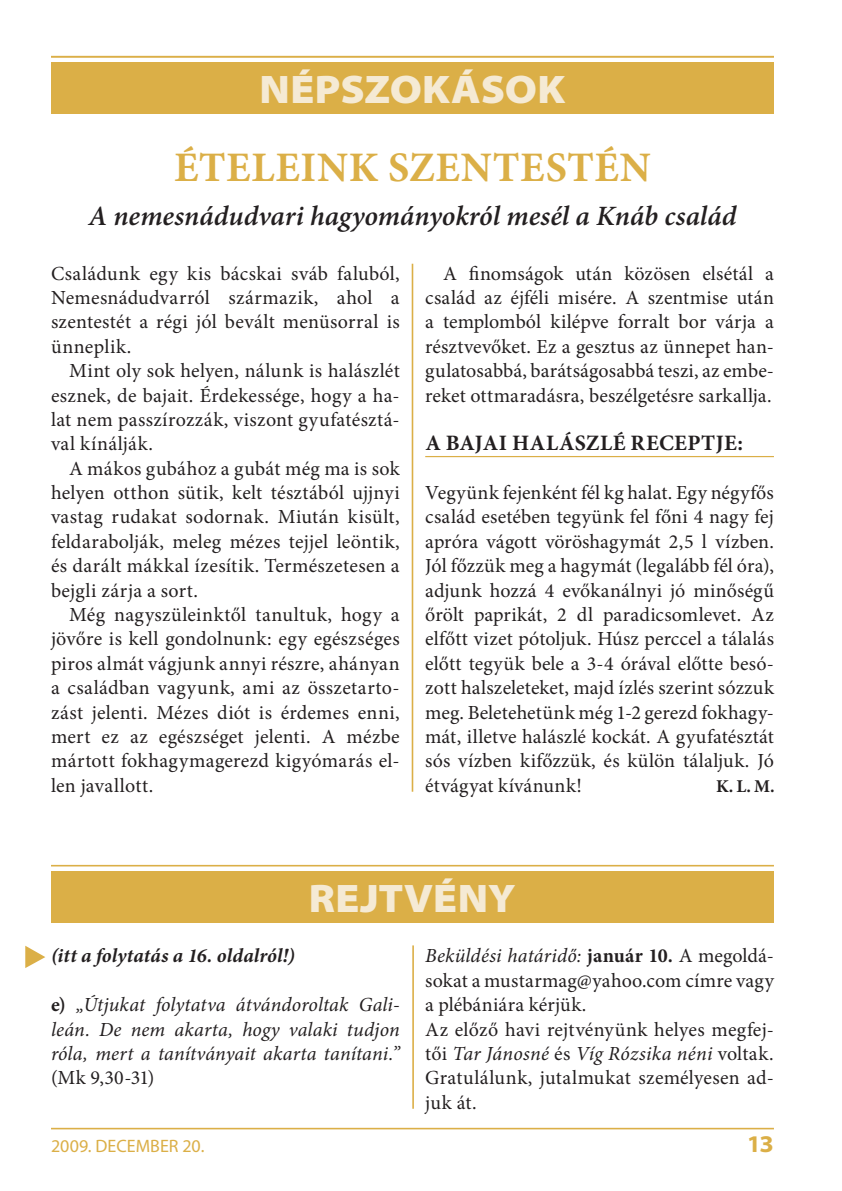
<style>
.page{position:relative;width:842px;height:1191px;background:#fff}
.page>*{position:absolute;margin:0;border:0;box-sizing:border-box;transform-origin:0 0}
.t1{font:700 42px "Minion Pro";letter-spacing:.02em;color:#dbaf47}
.t2{font:900 semi-expanded 40px "Myriad Pro";letter-spacing:.005em;color:#f5ead4}
.t3{font:italic 600 28px "Minion Pro";color:#231f20}
.t4{font:700 semi-expanded 24px "Myriad Pro";color:#dbaf47}
.t5{font:700 22px "Minion Pro";letter-spacing:.02em;color:#231f20}
.t6{font:20px/24.4px "Minion Pro";letter-spacing:.015em;color:#231f20;text-align:justify}
.t7{font:italic 20px/24.4px "Minion Pro";letter-spacing:.005em;color:#231f20;text-align:justify}
.t8{font:italic 700 20px "Minion Pro";letter-spacing:.005em;color:#231f20}
.t9{font:18px "Myriad Pro";color:#dbaf47}
.t10{font:700 18px "Minion Pro";color:#231f20}
.s1{font-weight:700;font-style:normal}
.s2{font-style:italic}
.s3{font-weight:700}
</style>
<div class="page">
<hr style="left:412px;top:264px;width:1px;height:527px;background:#dbaf47">
<hr style="left:51px;top:56px;width:723px;height:1px;background:#dbaf47">
<div style="left:51px;top:62px;width:723px;height:51px;background:#dbaf47"></div>
<hr style="left:425px;top:456px;width:349px;height:1px;background:#dbaf47">
<div style="left:51px;top:871px;width:723px;height:51px;background:#dbaf47"></div>
<hr style="left:51px;top:865px;width:723px;height:1px;background:#dbaf47">
<hr style="left:412px;top:945px;width:2px;height:163px;background:#dbaf47">
<hr style="left:51px;top:1127px;width:723px;height:2px;background:#dbaf47">
<svg style="left:25px;top:945px;width:20px;height:23px"></svg>
<h2 class="t2" style="left:260px;top:74px;width:307px">NÉPSZOKÁSOK</h2>
<h1 class="t1" style="left:174px;top:150px;width:478px">ÉTELEINK SZENTESTÉN</h1>
<h3 class="t3" style="left:88px;top:205px;width:650px">A nemesnádudvari hagyományokról mesél a Knáb család</h3>
<p class="t6" style="left:51px;top:263px;width:350px">Családunk egy kis bácskai sváb faluból, Nemesnádudvarról származik, ahol a szent estét a régi jól bevált menüsorral is ünneplik.</p>
<p class="t6" style="left:51px;top:360px;width:350px;text-indent:18px">Mint oly sok helyen, nálunk is halászlét esznek, de bajait. Érdekessége, hogy a ha&shy;lat nem passzírozzák, viszont gyufatésztá&shy;val kínálják.</p>
<p class="t6" style="left:51px;top:458px;width:350px;text-indent:18px">A mákos gubához a gubát még ma is sok helyen otthon sütik, kelt tésztából ujjnyi vastag rudakat sodornak. Miután kisült, feldarabolják, meleg mézes tejjel leöntik, és darált mákkal ízesítik. Természetesen a bejgli zárja a sort.</p>
<p class="t6" style="left:51px;top:604px;width:350px;text-indent:18px">Még nagyszüleinktől tanultuk, hogy a jövőre is kell gondolnunk: egy egészséges piros almát vágjunk annyi részre, ahányan a családban vagyunk, ami az összetarto&shy;zást jelenti. Mézes diót is érdemes enni, mert ez az egészséget jelenti. A mézbe mártott fokhagymagerezd kigyómarás el&shy;len javallott.</p>
<p class="t6" style="left:425px;top:263px;width:350px;text-indent:18px">A finomságok után közösen elsétál a család az éjféli misére. A szentmise után a templomból kilépve forralt bor várja a résztvevőket. Ez a gesztus az ünnepet han&shy;gulatosabbá, barátságosabbá teszi, az embe&shy;reket ottmaradásra, beszélgetésre sarkallja.</p>
<p class="t5" style="left:425px;top:434px;width:319px">A BAJAI HALÁSZLÉ RECEPTJE:</p>
<p class="t6" style="left:425px;top:482px;width:350px">Vegyünk fejenként fél kg halat. Egy négyfős család esetében tegyünk fel főni 4 nagy fej apróra vágott vöröshagymát 2,5 l vízben.<br>Jól főzzük meg a hagymát (legalább fél óra), adjunk hozzá 4 evőkanálnyi jó minőségű őrölt paprikát, 2 dl paradicsomlevet. Az elfőtt vizet pótoljuk. Húsz perccel a tálalás előtt tegyük bele a 3-4 órával előtte besó&shy;zott halszeleteket, majd ízlés szerint sózzuk meg. Beletehetünk még 1-2 gerezd fokhagy&shy;mát, illetve halászlé kockát. A gyufatésztát sós vízben kifőzzük, és külön tálaljuk. Jó étvágyat kívánunk!</p>
<p class="t10" style="left:716px;top:778px;width:60px">K. L. M.</p>
<h2 class="t2" style="left:309px;top:883px;width:209px">REJTVÉNY</h2>
<p class="t8" style="left:51px;top:948px;width:245px">(itt a folytatás a 16. oldalról!)</p>
<p class="t7" style="left:51px;top:994px;width:350px"><span class="s1">e)</span> „Útjukat folytatva átvándoroltak Gali&shy;leán. De nem akarta, hogy valaki tudjon róla, mert a tanítványait akarta tanítani.”</p>
<p class="t6" style="left:51px;top:1067px;width:105px">(Mk 9,30-31)</p>
<p class="t6" style="left:425px;top:945px;width:350px;text-align:left"><span class="s2">Beküldési határidő:</span> <span class="s3">január 10.</span> A megoldá&shy;sokat a mustarmag@yahoo.com címre vagy a plébániára kérjük.<br>Az előző havi rejtvényünk helyes megfej&shy;tői <span class="s2">Tar Jánosné</span> és <span class="s2">Víg Rózsika néni</span> voltak.<br>Gratulálunk, jutalmukat személyesen ad&shy;juk át.</p>
<p class="t9" style="left:51px;top:1139px;width:155px">2009. DECEMBER 20.</p>
<p class="t4" style="left:747px;top:1135px;width:29px">13</p>
</div>
